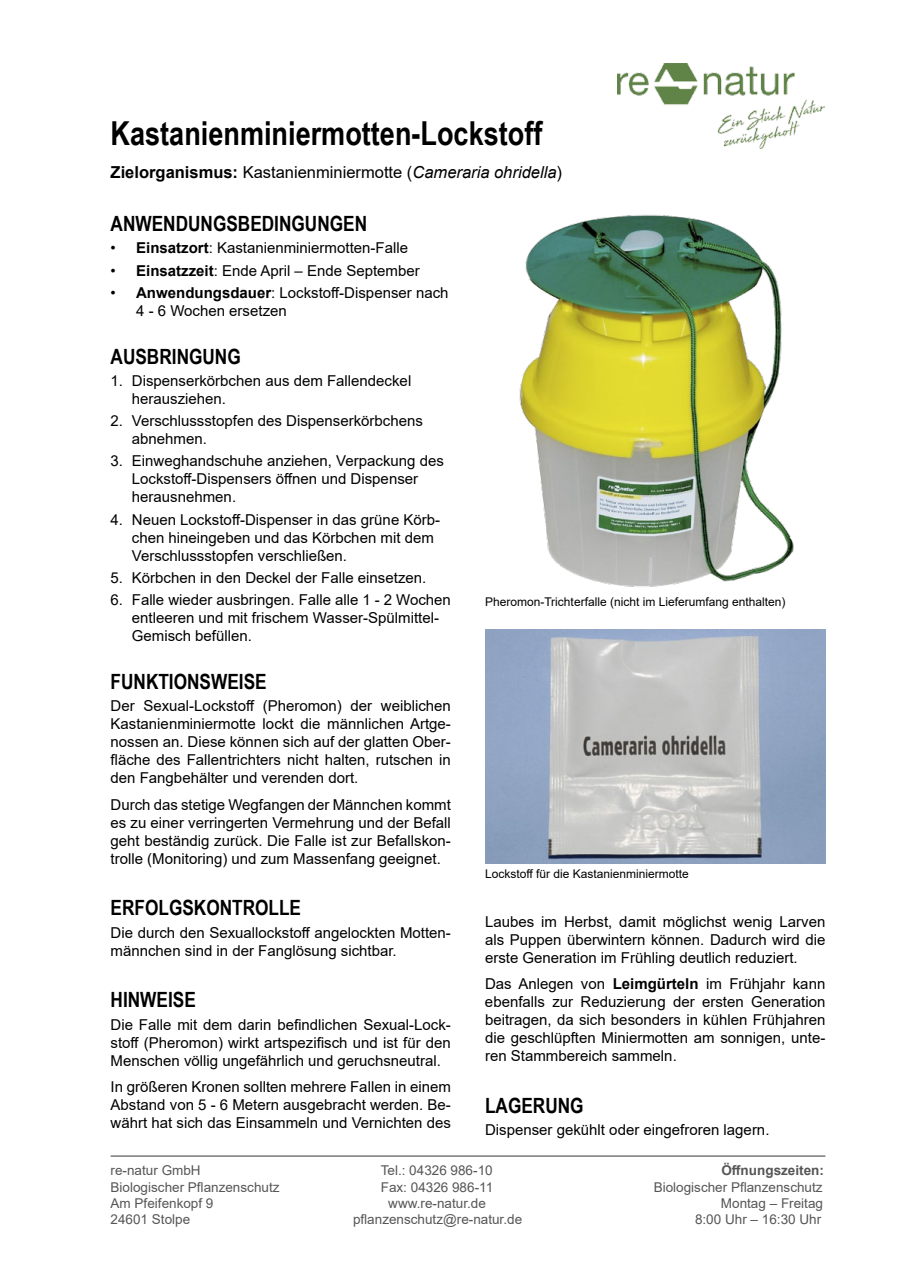
<style>
.page{position:relative;width:902px;height:1272px;background:#fff}
.page>*{position:absolute;margin:0;border:0;box-sizing:border-box;transform-origin:0 0}
.t1{font:700 33px "Arial Narrow";color:#000}
.t2{font:700 21px "Arial Narrow";color:#000}
.t3{font:16.5px "Arial";color:#000}
.t4{font:15px/18px "Arial";color:#000}
.t5{font:13.5px "Arial";color:#565656}
.t6{font:700 13.5px "Arial";color:#565656}
.t7{font:12px "Arial";color:#000}
.s1{font-weight:700}
.s2{font-style:italic}
</style>
<div class="page">
<img style="left:618px;top:63px;width:206px;height:86px">
<hr style="left:111px;top:1155px;width:714px;height:1px;background:#000">
<img style="left:519px;top:214px;width:275px;height:373px">
<img style="left:485px;top:629px;width:340px;height:234px">
<h1 class="t1" style="left:111px;top:109px;width:433px">Kastanienminiermotten-Lockstoff</h1>
<p class="t3" style="left:111px;top:161px;width:453px"><span class="s1">Zielorganismus:</span> Kastanienminiermotte (<span class="s2">Cameraria ohridella</span>)</p>
<h2 class="t2" style="left:111px;top:208px;width:258px">ANWENDUNGSBEDINGUNGEN</h2>
<p class="t4" style="left:111px;top:239px;width:299px">• <span class="s1">Einsatzort</span>: Kastanienminiermotten-Falle</p>
<p class="t4" style="left:111px;top:261px;width:310px">• <span class="s1">Einsatzzeit</span>: Ende April – Ende September</p>
<p class="t4" style="left:136px;top:283px;width:314px;text-indent:-26px">• <span class="s1">Anwendungsdauer</span>: Lockstoff-Dispenser nach<br>4 - 6 Wochen ersetzen</p>
<h2 class="t2" style="left:111px;top:340px;width:132px">AUSBRINGUNG</h2>
<p class="t4" style="left:132px;top:371px;width:281px;text-indent:-21px">1. Dispenserkörbchen aus dem Fallendeckel herausziehen.</p>
<p class="t4" style="left:132px;top:411px;width:292px;text-indent:-21px">2. Verschlussstopfen des Dispenserkörbchens abnehmen.</p>
<p class="t4" style="left:132px;top:452px;width:313px;text-indent:-21px">3. Einweghandschuhe anziehen, Verpackung des<br>Lockstoff-Dispensers öffnen und Dispenser herausnehmen.</p>
<p class="t4" style="left:132px;top:510px;width:310px;text-indent:-21px">4. Neuen Lockstoff-Dispenser in das grüne Körb&shy;chen hineingeben und das Körbchen mit dem<br>Verschlussstopfen verschließen.</p>
<p class="t4" style="left:111px;top:568px;width:317px">5. Körbchen in den Deckel der Falle einsetzen.</p>
<p class="t4" style="left:132px;top:590px;width:320px;text-indent:-21px">6. Falle wieder ausbringen. Falle alle 1 - 2 Wochen entleeren und mit frischem Wasser-Spülmittel-<br>Gemisch befüllen.</p>
<h2 class="t2" style="left:111px;top:665px;width:157px">FUNKTIONSWEISE</h2>
<p class="t4" style="left:111px;top:696px;width:342px;text-align:justify">Der Sexual-Lockstoff (Pheromon) der weiblichen Kastanienminiermotte lockt die männlichen Artge&shy;nossen an. Diese können sich auf der glatten Ober&shy;fläche des Fallentrichters nicht halten, rutschen in den Fangbehälter und verenden dort.</p>
<p class="t4" style="left:111px;top:795px;width:342px;text-align:justify">Durch das stetige Wegfangen der Männchen kommt es zu einer verringerten Vermehrung und der Befall geht beständig zurück. Die Falle ist zur Befallskon&shy;trolle (Monitoring) und zum Massenfang geeignet.</p>
<h2 class="t2" style="left:111px;top:892px;width:192px">ERFOLGSKONTROLLE</h2>
<p class="t4" style="left:111px;top:923px;width:342px">Die durch den Sexuallockstoff angelockten Motten&shy;männchen sind in der Fanglösung sichtbar.</p>
<h2 class="t2" style="left:111px;top:984px;width:87px">HINWEISE</h2>
<p class="t4" style="left:111px;top:1015px;width:342px;text-align:justify">Die Falle mit dem darin befindlichen Sexual-Lock&shy;stoff (Pheromon) wirkt artspezifisch und ist für den Menschen völlig ungefährlich und geruchsneutral.</p>
<p class="t4" style="left:111px;top:1077px;width:342px;text-align:justify">In größeren Kronen sollten mehrere Fallen in einem Abstand von 5 - 6 Metern ausgebracht werden. Be&shy;währt hat sich das Einsammeln und Vernichten des</p>
<p class="t7" style="left:485px;top:593px;width:302px">Pheromon-Trichterfalle (nicht im Lieferumfang enthalten)</p>
<p class="t7" style="left:485px;top:865px;width:205px">Lockstoff für die Kastanienminiermotte</p>
<p class="t4" style="left:485px;top:912px;width:342px;text-align:justify">Laubes im Herbst, damit möglichst wenig Larven als Puppen überwintern können. Dadurch wird die erste Generation im Frühling deutlich reduziert.</p>
<p class="t4" style="left:485px;top:974px;width:342px;text-align:justify">Das Anlegen von <span class="s1">Leimgürteln</span> im Frühjahr kann ebenfalls zur Reduzierung der ersten Generation beitragen, da sich besonders in kühlen Frühjahren die geschlüpften Miniermotten am sonnigen, unte&shy;ren Stammbereich sammeln.</p>
<h2 class="t2" style="left:485px;top:1089px;width:100px">LAGERUNG</h2>
<p class="t4" style="left:485px;top:1120px;width:286px">Dispenser gekühlt oder eingefroren lagern.</p>
<p class="t5" style="left:111px;top:1161px;width:92px">re-natur GmbH</p>
<p class="t5" style="left:381px;top:1161px;width:113px">Tel.: 04326 986-10</p>
<p class="t6" style="left:721px;top:1161px;width:104px">Öffnungszeiten:</p>
<p class="t5" style="left:111px;top:1177px;width:170px">Biologischer Pflanzenschutz</p>
<p class="t5" style="left:381px;top:1177px;width:114px">Fax: 04326 986-11</p>
<p class="t5" style="left:653px;top:1177px;width:170px">Biologischer Pflanzenschutz</p>
<p class="t5" style="left:111px;top:1193px;width:104px">Am Pfeifenkopf 9</p>
<p class="t5" style="left:388px;top:1193px;width:99px">www.re-natur.de</p>
<p class="t5" style="left:720px;top:1193px;width:104px">Montag – Freitag</p>
<p class="t5" style="left:111px;top:1209px;width:81px">24601 Stolpe</p>
<p class="t5" style="left:353px;top:1209px;width:171px">pflanzenschutz@re-natur.de</p>
<p class="t5" style="left:695px;top:1209px;width:128px">8:00 Uhr – 16:30 Uhr</p>
</div>
